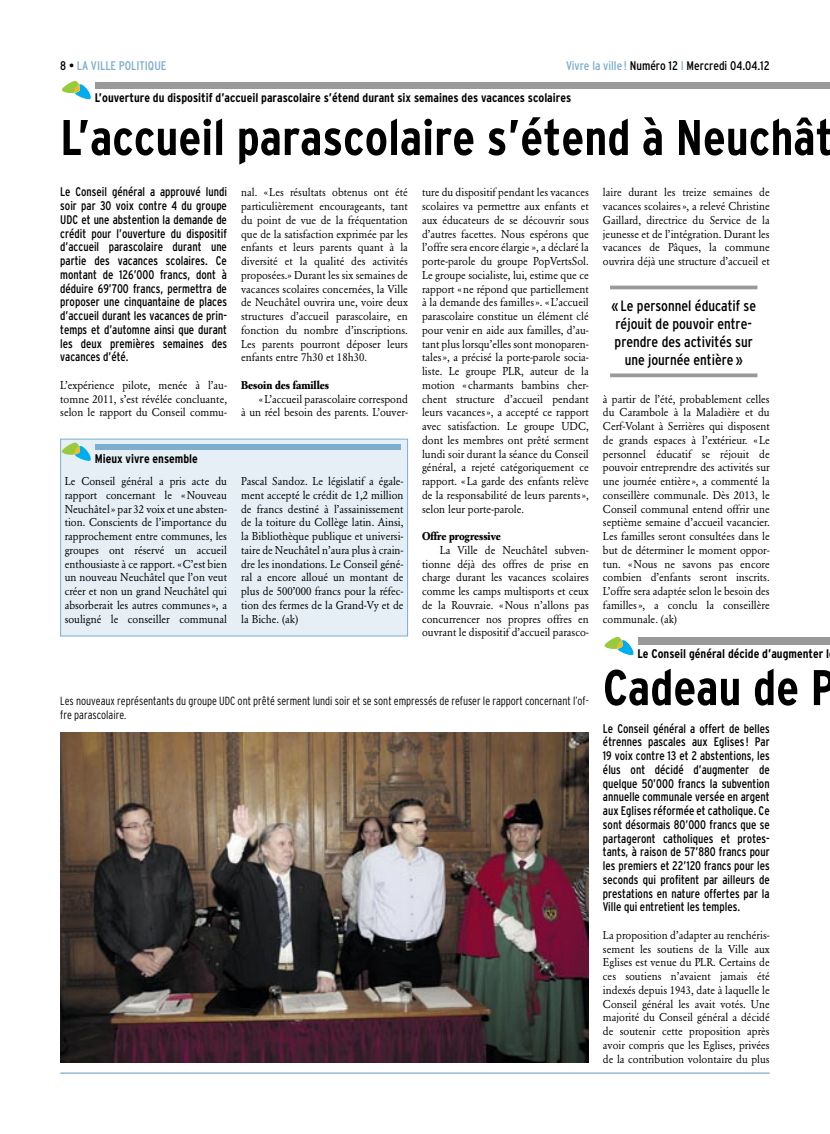
<style>
.page{position:relative;width:830px;height:1134px;background:#fff}
.page>*{position:absolute;margin:0;border:0;box-sizing:border-box;transform-origin:0 0}
.t1{font:700 condensed 50px "Interstate";color:#000}
.t2{font:condensed 15px/18px "Interstate";color:#000;text-align:center}
.t3{font:condensed 12.5px/13.8px "Interstate";color:#000;text-align:justify;scale:.95 1}
.t4{font:700 condensed 12.5px "Interstate";color:#000}
.t5{font:condensed 12.5px "Interstate";color:#000}
.t6{font:condensed 12.5px "Interstate";color:#7caece}
.t7{font:300 condensed 11.88px "Interstate";color:#000;scale:.95 1}
.t8{font:11.25px/13.8px "Garamond BE";color:#000;text-align:justify;scale:.95 1}
.t9{font:700 11.25px "Garamond BE";color:#000;scale:.95 1}
.s1{color:#000}
.s2{color:#7caece}
</style>
<div class="page">
<hr style="left:60px;top:1072px;width:709px;height:2px;background:#7caece">
<svg style="left:62px;top:81px;width:29px;height:18px"></svg>
<div style="left:95px;top:83px;width:734px;height:6px;background:#999"></div>
<svg style="left:604px;top:637px;width:29px;height:18px"></svg>
<div style="left:638px;top:637px;width:191px;height:8px;background:#999"></div>
<img style="left:60px;top:732px;width:528px;height:330px">
<div style="left:61px;top:439px;width:346px;height:197px;background:#e5eff5"></div>
<div style="left:60px;top:439px;width:347px;height:197px;border:1px solid #7caece"></div>
<svg style="left:62px;top:443px;width:29px;height:18px"></svg>
<div style="left:95px;top:444px;width:305px;height:6px;background:#7caece"></div>
<hr style="left:609px;top:286px;width:148px;height:3px;background:#999">
<svg style="left:610px;top:373px;width:147px;height:4px"></svg>
<p class="t6" style="left:60px;top:61px;width:108px"><span class="s1">8 •</span> LA VILLE POLITIQUE</p>
<p class="t5" style="left:566px;top:61px;width:205px"><span class="s2">Vivre la ville !</span> Numéro 12 <span class="s2">I</span> Mercredi 04.04.12</p>
<p class="t4" style="left:95px;top:93px;width:478px">L’ouverture du dispositif d’accueil parascolaire s’étend durant six semaines des vacances scolaires</p>
<h1 class="t1" style="left:60px;top:119px;width:774px">L’accueil parascolaire s’étend à Neuchât</h1>
<p class="t3" style="left:60px;top:186px;width:177px">Le Conseil général a approuvé lundi soir par 30 voix contre 4 du groupe UDC et une abstention la demande de crédit pour l’ouverture du dispositif d’accueil parascolaire durant une partie des vacances scolaires. Ce montant de 126’000 francs, dont à déduire 69’700 francs, permettra de proposer une cinquantaine de places d’accueil durant les vacances de prin&shy;temps et d’automne ainsi que durant les deux premières semaines des vacances d’été.</p>
<p class="t8" style="left:60px;top:379px;width:177px">L’expérience pilote, menée à l’au&shy;tomne 2011, s’est révélée concluante, selon le rapport du Conseil commu-</p>
<p class="t4" style="left:95px;top:454px;width:105px">Mieux vivre ensemble</p>
<p class="t8" style="left:241px;top:186px;width:177px">nal. «Les résultats obtenus ont été particulièrement encourageants, tant du point de vue de la fréquentation que de la satisfaction exprimée par les enfants et leurs parents quant à la diversité et la qualité des activités proposées.» Durant les six semaines de vacances scolaires concernées, la Ville de Neuchâtel ouvrira une, voire deux structures d’accueil parascolaire, en fonction du nombre d’inscriptions.<br>Les parents pourront déposer leurs enfants entre 7h30 et 18h30.</p>
<p class="t9" style="left:241px;top:380px;width:94px">Besoin des familles</p>
<p class="t8" style="left:241px;top:393px;width:177px;text-align:right">«L’accueil parascolaire correspond<br>à un réel besoin des parents. L’ouver-</p>
<p class="t8" style="left:65px;top:475px;width:172px">Le Conseil général a pris acte du rapport concernant le «Nouveau Neuchâtel» par 32 voix et une absten&shy;tion. Conscients de l’importance du rapprochement entre communes, les groupes ont réservé un accueil enthousiaste à ce rapport. «C’est bien un nouveau Neuchâtel que l’on veut créer et non un grand Neuchâtel qui absorberait les autres communes», a souligné le conseiller communal</p>
<p class="t8" style="left:241px;top:475px;width:172px">Pascal Sandoz. Le législatif a égale&shy;ment accepté le crédit de 1,2 million de francs destiné à l’assainissement de la toiture du Collège latin. Ainsi, la Bibliothèque publique et universi&shy;taire de Neuchâtel n’aura plus à crain&shy;dre les inondations. Le Conseil géné&shy;ral a encore alloué un montant de plus de 500’000 francs pour la réfec&shy;tion des fermes de la Grand-Vy et de la Biche. (ak)</p>
<p class="t8" style="left:422px;top:186px;width:177px">ture du dispositif pendant les vacances scolaires va permettre aux enfants et aux éducateurs de se découvrir sous d’autres facettes. Nous espérons que l’offre sera encore élargie », a déclaré la porte-parole du groupe PopVertsSol.<br>Le groupe socialiste, lui, estime que ce rapport «ne répond que partiellement à la demande des familles». «L’accueil parascolaire constitue un élément clé pour venir en aide aux familles, d’au&shy;tant plus lorsqu’elles sont monoparen&shy;tales», a précisé la porte-parole socia&shy;liste. Le groupe PLR, auteur de la motion «charmants bambins cher&shy;chent structure d’accueil pendant leurs vacances», a accepté ce rapport avec satisfaction. Le groupe UDC, dont les membres ont prêté serment lundi soir durant la séance du Conseil général, a rejeté catégoriquement ce rapport. «La garde des enfants relève de la responsabilité de leurs parents», selon leur porte-parole.</p>
<p class="t9" style="left:422px;top:531px;width:84px">Offre progressive</p>
<p class="t8" style="left:422px;top:544px;width:177px;text-indent:18px">La Ville de Neuchâtel subven&shy;tionne déjà des offres de prise en charge durant les vacances scolaires comme les camps multisports et ceux de la Rouvraie. «Nous n’allons pas concurrencer nos propres offres en ouvrant le dispositif d’accueil parasco-</p>
<p class="t7" style="left:60px;top:696px;width:557px">Les nouveaux représentants du groupe UDC ont prêté serment lundi soir et se sont empressés de refuser le rapport concernant l’of-</p>
<p class="t7" style="left:60px;top:710px;width:71px">fre parascolaire.</p>
<p class="t8" style="left:602px;top:186px;width:177px">laire durant les treize semaines de vacances scolaires», a relevé Christine Gaillard, directrice du Service de la jeunesse et de l’intégration. Durant les vacances de Pâques, la commune ouvrira déjà une structure d’accueil et</p>
<h2 class="t2" style="left:611px;top:298px;width:146px">« Le personnel éducatif se réjouit de pouvoir entre&shy;prendre des activités sur une journée entière »</h2>
<p class="t8" style="left:602px;top:393px;width:177px">à partir de l’été, probablement celles du Carambole à la Maladière et du Cerf-Volant à Serrières qui disposent de grands espaces à l’extérieur. «Le personnel éducatif se réjouit de pouvoir entreprendre des activités sur une journée entière», a commenté la conseillère communale. Dès 2013, le Conseil communal entend offrir une septième semaine d’accueil vacancier.<br>Les familles seront consultées dans le but de déterminer le moment oppor&shy;tun. «Nous ne savons pas encore combien d’enfants seront inscrits.<br>L’offre sera adaptée selon le besoin des familles», a conclu la conseillère communale. (ak)</p>
<p class="t4" style="left:637px;top:648px;width:193px">Le Conseil général décide d’augmenter l</p>
<h1 class="t1" style="left:602px;top:669px;width:234px">Cadeau de P</h1>
<p class="t3" style="left:602px;top:722px;width:177px">Le Conseil général a offert de belles étrennes pascales aux Eglises ! Par 19 voix contre 13 et 2 abstentions, les élus ont décidé d’augmenter de quelque 50’000 francs la subvention annuelle communale versée en argent aux Eglises réformée et catholique. Ce sont désormais 80’000 francs que se partageront catholiques et protes&shy;tants, à raison de 57’880 francs pour les premiers et 22’120 francs pour les seconds qui profitent par ailleurs de prestations en nature offertes par la Ville qui entretient les temples.</p>
<p class="t8" style="left:602px;top:929px;width:177px">La proposition d’adapter au renchéris&shy;sement les soutiens de la Ville aux Eglises est venue du PLR. Certains de ces soutiens n’avaient jamais été indexés depuis 1943, date à laquelle le Conseil général les avait votés. Une majorité du Conseil général a décidé de soutenir cette proposition après avoir compris que les Eglises, privées de la contribution volontaire du plus</p>
</div>
